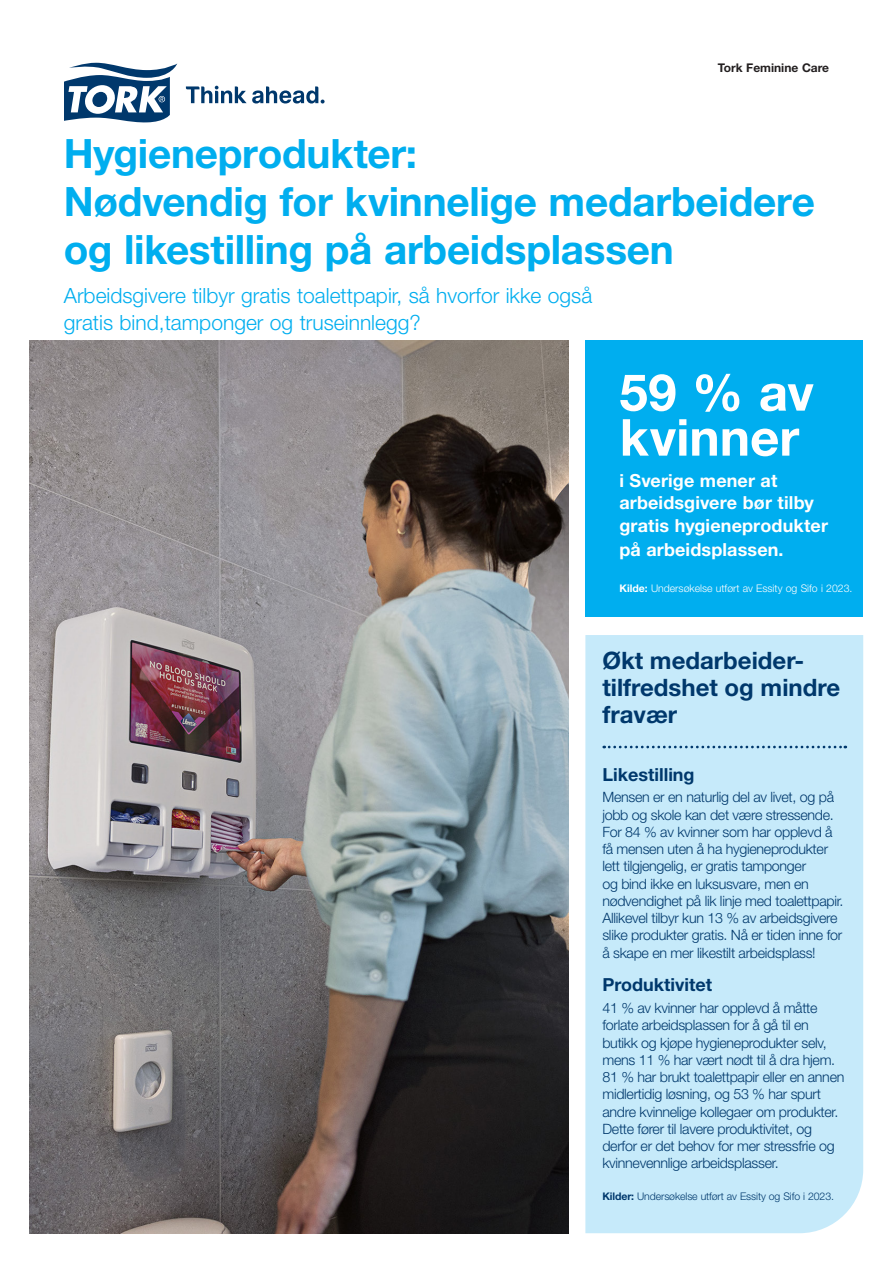
<style>
.page{position:relative;width:893px;height:1263px;background:#fff}
.page>*{position:absolute;margin:0;border:0;box-sizing:border-box;transform-origin:0 0}
.Boxed_information{font:700 51px/45px "Helvetica Neue LT Std";color:#fff}
.Main_heading{font:700 40.5px/48px "Helvetica Neue LT Std";letter-spacing:-.01em;color:#00aeef}
.leavel_2_heading{font:700 24px/27px "Helvetica Neue LT Std";color:#00386c}
.Sub_main_heading{font:300 21px/27px "Helvetica Neue LT Std";color:#00aeef}
.Boxed_information-2{font:700 18px/23px "Helvetica Neue LT Std";letter-spacing:.005em;color:#fff}
.leavel_2_heading-2{font:700 18px "Helvetica Neue LT Std";color:#00386c}
.leavel_2_heading-3{font:300 14.25px/17.2px "Helvetica Neue LT Std";letter-spacing:-.02em;color:#00386c}
.Page_header{font:700 12px "Helvetica Neue LT Std";color:#231f20}
.Sub_main_heading-2{font:300 10.5px "Helvetica Neue LT Std";letter-spacing:-.01em;color:#00386c}
.Sub_main_heading-3{font:300 10.5px "Helvetica Neue LT Std";color:#fff}
.s1{font-weight:700}
</style>
<div class="page">
<div style="left:585px;top:635px;width:278px;height:598px;background:#c6eafa"></div>
<svg style="left:604px;top:746px;width:242px;height:2px"></svg>
<div style="left:585px;top:340px;width:278px;height:277px;background:#00aeef"></div>
<img style="left:30px;top:340px;width:538px;height:893px">
<svg style="left:64px;top:63px;width:113px;height:59px"></svg>
<svg style="left:186px;top:86px;width:139px;height:17px"></svg>
<p class="Page_header" style="left:718px;top:61px;width:113px">Tork Feminine Care</p>
<p class="Main_heading" style="left:64px;top:128px;width:355px">Hygieneprodukter:</p>
<p class="Main_heading" style="left:64px;top:176px;width:753px">Nødvendig for kvinnelige medarbeidere og likestilling på arbeidsplassen</p>
<p class="Sub_main_heading" style="left:64px;top:282px;width:530px">Arbeidsgivere tilbyr gratis toalettpapir, så hvorfor ikke også gratis bind,tamponger og truseinnlegg?</p>
<p class="Boxed_information" style="left:619px;top:369px;width:196px">59 % av kvinner</p>
<p class="Boxed_information-2" style="left:619px;top:468px;width:210px">i Sverige mener at arbeidsgivere bør tilby gratis hygieneprodukter på arbeidsplassen.</p>
<p class="Sub_main_heading-3" style="left:619px;top:581px;width:234px"><span class="s1">Kilde:</span> Undersøkelse utført av Essity og Sifo i 2023.</p>
<p class="leavel_2_heading" style="left:602px;top:647px;width:239px">Økt medarbeider&shy;tilfredshet og mindre fravær</p>
<p class="leavel_2_heading-2" style="left:602px;top:763px;width:94px">Likestilling</p>
<p class="leavel_2_heading-3" style="left:602px;top:788px;width:243px">Mensen er en naturlig del av livet, og på jobb og skole kan det være stressende.<br>For 84 % av kvinner som har opplevd å få mensen uten å ha hygieneprodukter lett tilgjengelig, er gratis tamponger<br>og bind ikke en luksusvare, men en nødvendighet på lik linje med toalettpapir.<br>Allikevel tilbyr kun 13 % av arbeidsgivere slike produkter gratis. Nå er tiden inne for å skape en mer likestilt arbeidsplass!</p>
<p class="leavel_2_heading-2" style="left:602px;top:974px;width:111px">Produktivitet</p>
<p class="leavel_2_heading-3" style="left:602px;top:999px;width:243px">41 % av kvinner har opplevd å måtte forlate arbeidsplassen for å gå til en butikk og kjøpe hygieneprodukter selv, mens 11 % har vært nødt til å dra hjem.<br>81 % har brukt toalettpapir eller en annen midlertidig løsning, og 53 % har spurt andre kvinnelige kollegaer om produkter.<br>Dette fører til lavere produktivitet, og derfor er det behov for mer stressfrie og kvinnevennlige arbeidsplasser.</p>
<p class="Sub_main_heading-2" style="left:602px;top:1189px;width:233px"><span class="s1">Kilder:</span> Undersøkelse utført av Essity og Sifo i 2023.</p>
</div>
